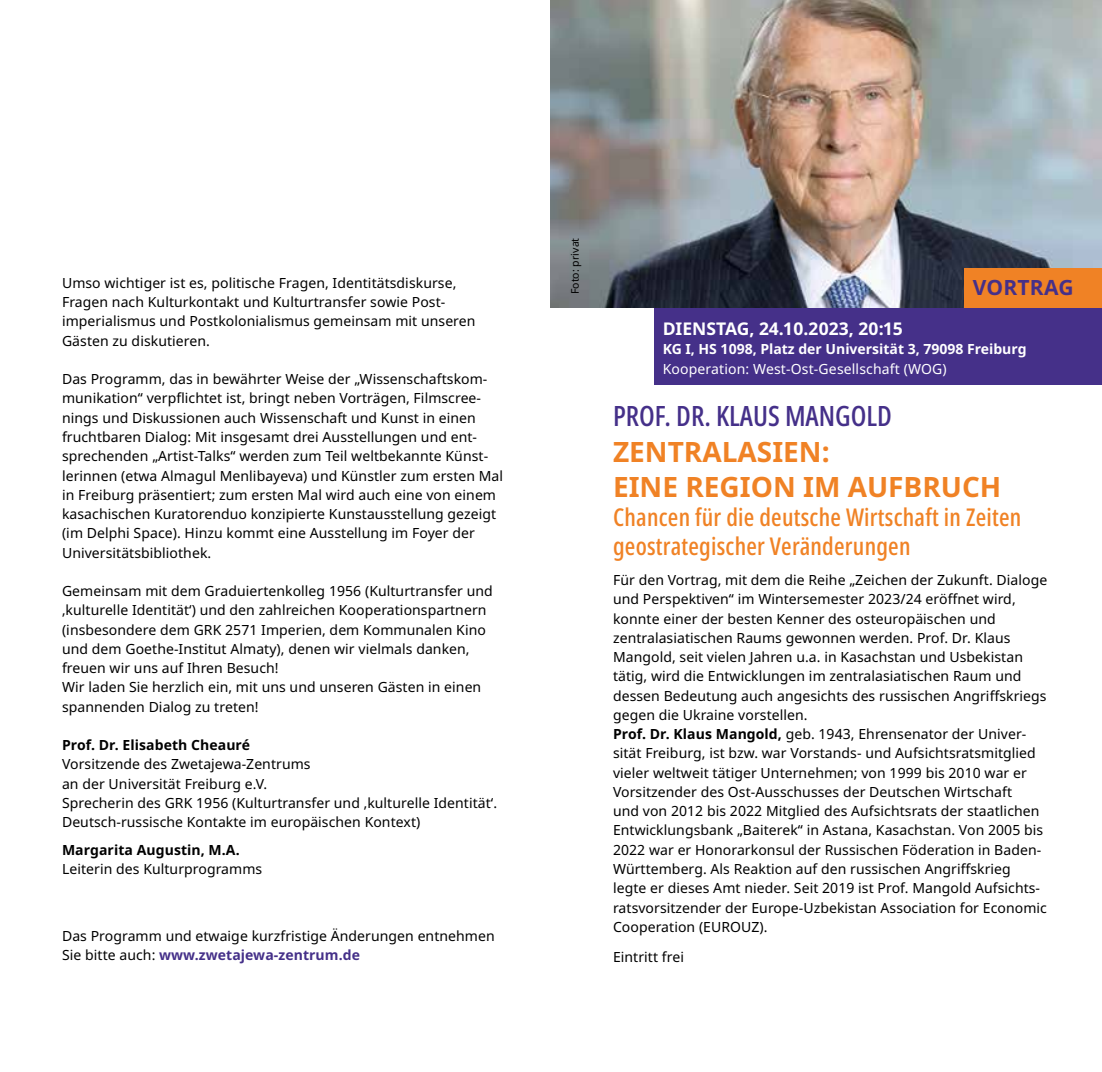
<style>
.page{position:relative;width:1102px;height:1072px;background:#fff}
.page>*{position:absolute;margin:0;border:0;box-sizing:border-box;transform-origin:0 0}
.t1{font:700 28px/35px "Noto Sans";color:#f08225}
.t2{font:500 extra-condensed 28px "Noto Sans";color:#453089}
.t3{font:500 extra-condensed 24.5px/29.4px "Noto Sans";letter-spacing:.01em;color:#f08225}
.t4{font:700 21px "Noto Sans";letter-spacing:.01em;color:#453089}
.t5{font:700 17.5px "Noto Sans";color:#fff}
.t6{font:14px/19.2px "Noto Sans";letter-spacing:.005em;color:#000}
.t7{font:700 14px "Noto Sans";letter-spacing:.005em;color:#000}
.t8{font:700 14px "Noto Sans";color:#fff}
.t9{font:14px "Noto Sans";letter-spacing:.01em;color:#fff}
.t10{font:10.5px "Noto Sans";letter-spacing:.005em;color:#000}
.s1{font-weight:700}
.s2{font-weight:700;color:#453089}
</style>
<div class="page">
<img style="left:551px;top:0;width:550px;height:308px">
<div style="left:654px;top:308px;width:447px;height:76px;background:#453089"></div>
<div style="left:964px;top:268px;width:137px;height:40px;background:#f08225"></div>
<p class="t10" style="left:567px;top:294px;width:58px;rotate:-90deg">Foto: privat</p>
<p class="t6" style="left:62px;top:273px;width:396px">Umso wichtiger ist es, politische Fragen, Identitätsdiskurse,</p>
<h3 class="t4" style="left:972px;top:273px;width:102px">VORTRAG</h3>
<p class="t6" style="left:62px;top:293px;width:415px">Fragen nach Kulturkontakt und Kulturtransfer sowie Post&shy;imperialismus und Postkolonialismus gemeinsam mit unseren<br>Gästen zu diskutieren.</p>
<p class="t6" style="left:62px;top:370px;width:442px">Das Programm, das in bewährter Weise der „Wissenschaftskom&shy;munikation“ verpflichtet ist, bringt neben Vorträgen, Filmscree&shy;nings und Diskussionen auch Wissenschaft und Kunst in einen fruchtbaren Dialog: Mit insgesamt drei Ausstellungen und ent&shy;sprechenden „Artist-Talks“ werden zum Teil weltbekannte Künst&shy;lerinnen (etwa Almagul Menlibayeva) und Künstler zum ersten Mal in Freiburg präsentiert; zum ersten Mal wird auch eine von einem kasachischen Kuratorenduo konzipierte Kunstausstellung gezeigt (im Delphi Space). Hinzu kommt eine Ausstellung im Foyer der Universitätsbibliothek.</p>
<p class="t6" style="left:62px;top:581px;width:432px">Gemeinsam mit dem Graduiertenkolleg 1956 (Kulturtransfer und ‚kulturelle Identität‘) und den zahlreichen Kooperationspartnern (insbesondere dem GRK 2571 Imperien, dem Kommunalen Kino und dem Goethe-Institut Almaty), denen wir vielmals danken, freuen wir uns auf Ihren Besuch!<br>Wir laden Sie herzlich ein, mit uns und unseren Gästen in einen spannenden Dialog zu treten!</p>
<p class="t7" style="left:62px;top:735px;width:189px">Prof. Dr. Elisabeth Cheauré</p>
<p class="t6" style="left:62px;top:755px;width:436px">Vorsitzende des Zwetajewa-Zentrums<br>an der Universität Freiburg e.V.<br>Sprecherin des GRK 1956 (Kulturtransfer und ‚kulturelle Identität‘.<br>Deutsch-russische Kontakte im europäischen Kontext)</p>
<p class="t7" style="left:62px;top:840px;width:179px">Margarita Augustin, M.A.</p>
<p class="t6" style="left:62px;top:860px;width:202px">Leiterin des Kulturprogramms</p>
<p class="t5" style="left:662px;top:316px;width:241px">DIENSTAG, 24.10.2023, 20:15</p>
<p class="t8" style="left:662px;top:339px;width:365px">KG I, HS 1098, Platz der Universität 3, 79098 Freiburg</p>
<p class="t9" style="left:662px;top:359px;width:285px">Kooperation: West-Ost-Gesellschaft (WOG)</p>
<h1 class="t2" style="left:613px;top:397px;width:280px">PROF. DR. KLAUS MANGOLD</h1>
<h1 class="t1" style="left:613px;top:434px;width:390px">ZENTRALASIEN:<br>EINE REGION IM AUFBRUCH</h1>
<h2 class="t3" style="left:613px;top:503px;width:410px">Chancen für die deutsche Wirtschaft in Zeiten geostrategischer Veränderungen</h2>
<p class="t6" style="left:613px;top:570px;width:435px">Für den Vortrag, mit dem die Reihe „Zeichen der Zukunft. Dialoge und Perspektiven“ im Wintersemester 2023/24 eröffnet wird, konnte einer der besten Kenner des osteuropäischen und zentralasiatischen Raums gewonnen werden. Prof. Dr. Klaus Mangold, seit vielen Jahren u.a. in Kasachstan und Usbekistan tätig, wird die Entwicklungen im zentralasiatischen Raum und dessen Bedeutung auch angesichts des russischen Angriffskriegs gegen die Ukraine vorstellen.<br><span class="s1">Prof. Dr. Klaus Mangold,</span> geb. 1943, Ehrensenator der Univer&shy;sität Freiburg, ist bzw. war Vorstands- und Aufsichtsratsmitglied vieler weltweit tätiger Unternehmen; von 1999 bis 2010 war er Vorsitzender des Ost-Ausschusses der Deutschen Wirtschaft<br>und von 2012 bis 2022 Mitglied des Aufsichtsrats der staatlichen Entwicklungsbank „Baiterek“ in Astana, Kasachstan. Von 2005 bis 2022 war er Honorarkonsul der Russischen Föderation in Baden-Württemberg. Als Reaktion auf den russischen Angriffskrieg legte er dieses Amt nieder. Seit 2019 ist Prof. Mangold Aufsichts&shy;ratsvorsitzender der Europe-Uzbekistan Association for Economic Cooperation (EUROUZ).</p>
<p class="t6" style="left:613px;top:947px;width:72px">Eintritt frei</p>
<p class="t6" style="left:62px;top:926px;width:434px">Das Programm und etwaige kurzfristige Änderungen entnehmen<br>Sie bitte auch: <span class="s2">www.zwetajewa-zentrum.de</span></p>
</div>
